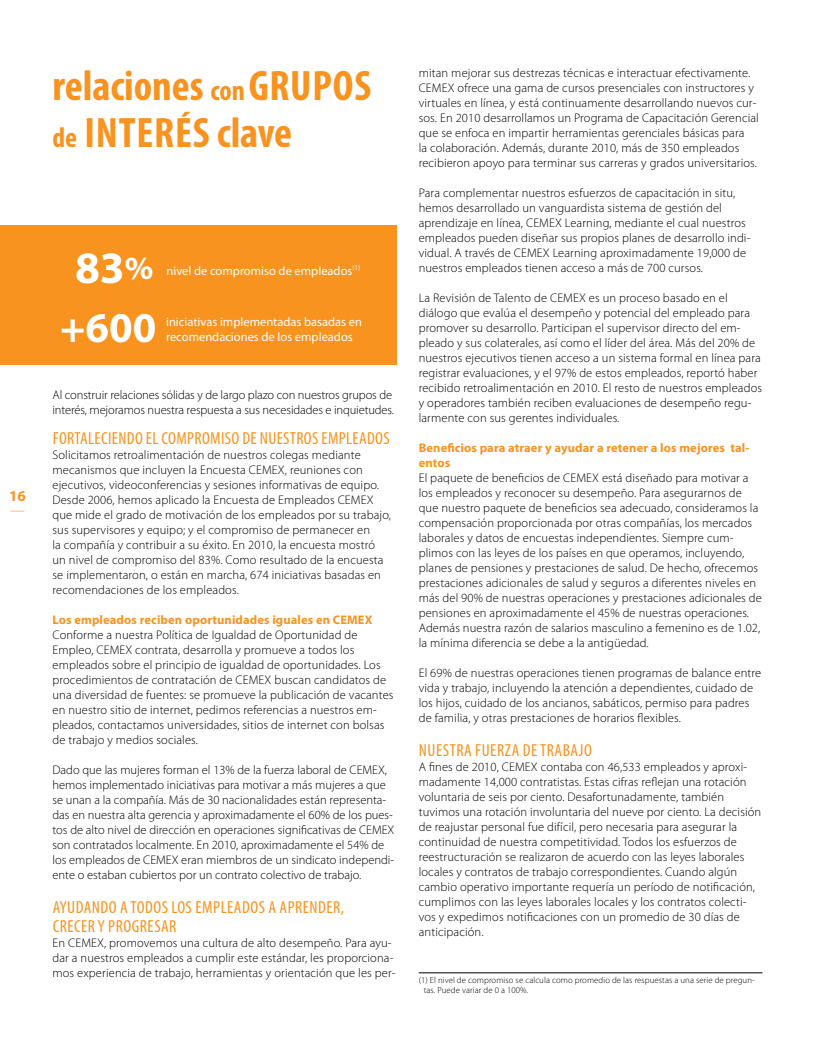
<style>
.page{position:relative;width:815px;height:1063px;background:#fff}
.page>*{position:absolute;margin:0;border:0;box-sizing:border-box;transform-origin:0 0}
.t1{font:700 45px "Myriad Pro";color:#fff}
.t2{font:700 condensed 42.75px/47.9px "Myriad Pro";color:#f7931e}
.t3{font:700 42.5px "Myriad Pro";color:#fff}
.t4{font:condensed 17.5px/18.8px "Myriad Pro";letter-spacing:.03em;color:#f7931e}
.t5{font:700 15px "Myriad Pro";color:#f7931e}
.t6{font:300 condensed 15px "Myriad Pro";color:#f7931e}
.t7{font:300 12.5px/15px "Myriad Pro";letter-spacing:.01em;color:#000}
.t8{font:300 12.5px/15px "Myriad Pro";letter-spacing:-.01em;color:#000}
.t9{font:700 12.5px/15px "Myriad Pro";letter-spacing:.01em;color:#f7931e}
.t10{font:12.5px/15px "Myriad Pro";color:#fff}
.t11{font:300 8.75px/10px "Myriad Pro";letter-spacing:.01em;color:#000}
.s1{font-size:28.5px}
.s2{font-size:32.5px}
</style>
<div class="page">
<div style="left:0;top:226px;width:396px;height:139px;background:#f7931e"></div>
<hr style="left:419px;top:973px;width:343px;height:1px;background:#000">
<p class="t5" style="left:9px;top:486px;width:18px">16</p>
<p class="t6" style="left:10px;top:502px;width:16px">—</p>
<h2 class="t2" style="left:52px;top:60px;width:300px">relaciones <span class="s1">con</span>Grupos <span class="s1">de</span> Inte</h2>
<h2 class="t2" style="left:154px;top:108px;width:139px">rés clave</h2>
<h1 class="t1" style="left:75px;top:239px;width:80px">83<span class="s2">%</span></h1>
<p class="t10" style="left:166px;top:263px;width:195px">nivel de compromiso de empleados<sup>(1)</sup></p>
<h3 class="t3" style="left:60px;top:300px;width:98px">+600</h3>
<p class="t10" style="left:166px;top:314px;width:198px">iniciativas implementadas basadas en recomendaciones de los empleados</p>
<p class="t8" style="left:52px;top:388px;width:343px">Al construir relaciones sólidas y de largo plazo con nuestros grupos de interés, mejoramos nuestra respuesta a sus necesidades e inquietudes.</p>
<h3 class="t4" style="left:53px;top:429px;width:339px">FORTALECIENDO EL COMPROMISO DE NUESTROS EMPLEADOS</h3>
<p class="t7" style="left:52px;top:448px;width:340px">Solicitamos retroalimentación de nuestros colegas mediante mecanismos que incluyen la Encuesta CEMEX, reuniones con ejecutivos, videoconferencias y sesiones informativas de equipo.<br>Desde 2006, hemos aplicado la Encuesta de Empleados CEMEX que mide el grado de motivación de los empleados por su trabajo, sus supervisores y equipo; y el compromiso de permanecer en<br>la compañía y contribuir a su éxito. En 2010, la encuesta mostró un nivel de compromiso del 83%. Como resultado de la encuesta se implementaron, o están en marcha, 674 iniciativas basadas en recomendaciones de los empleados.</p>
<p class="t9" style="left:52px;top:612px;width:321px">Los empleados reciben oportunidades iguales en CEMEX</p>
<p class="t7" style="left:52px;top:628px;width:343px">Conforme a nuestra Política de Igualdad de Oportunidad de Empleo, CEMEX contrata, desarrolla y promueve a todos los empleados sobre el principio de igualdad de oportunidades. Los procedimientos de contratación de CEMEX buscan candidatos de una diversidad de fuentes: se promueve la publicación de vacantes en nuestro sitio de internet, pedimos referencias a nuestros em&shy;pleados, contactamos universidades, sitios de internet con bolsas de trabajo y medios sociales.</p>
<p class="t7" style="left:52px;top:763px;width:343px">Dado que las mujeres forman el 13% de la fuerza laboral de CEMEX, hemos implementado iniciativas para motivar a más mujeres a que se unan a la compañía. Más de 30 nacionalidades están representa&shy;das en nuestra alta gerencia y aproximadamente el 60% de los pues&shy;tos de alto nivel de dirección en operaciones significativas de CEMEX son contratados localmente. En 2010, aproximadamente el 54% de los empleados de CEMEX eran miembros de un sindicato independi&shy;ente o estaban cubiertos por un contrato colectivo de trabajo.</p>
<h3 class="t4" style="left:53px;top:898px;width:293px">AYUDANDO A TODOS LOS EMPLEADOS A APRENDER,<br>CRECER Y PROGRESAR</h3>
<p class="t7" style="left:52px;top:935px;width:344px">En CEMEX, promovemos una cultura de alto desempeño. Para ayu&shy;dar a nuestros empleados a cumplir este estándar, les proporciona&shy;mos experiencia de trabajo, herramientas y orientación que les per-</p>
<p class="t7" style="left:419px;top:65px;width:342px">mitan mejorar sus destrezas técnicas e interactuar efectivamente.<br>CEMEX ofrece una gama de cursos presenciales con instructores y virtuales en línea, y está continuamente desarrollando nuevos cur&shy;sos. En 2010 desarrollamos un Programa de Capacitación Gerencial que se enfoca en impartir herramientas gerenciales básicas para<br>la colaboración. Además, durante 2010, más de 350 empleados recibieron apoyo para terminar sus carreras y grados universitarios.</p>
<p class="t7" style="left:419px;top:185px;width:333px">Para complementar nuestros esfuerzos de capacitación in situ, hemos desarrollado un vanguardista sistema de gestión del aprendizaje en línea, CEMEX Learning, mediante el cual nuestros empleados pueden diseñar sus propios planes de desarrollo indi&shy;vidual. A través de CEMEX Learning aproximadamente 19,000 de nuestros empleados tienen acceso a más de 700 cursos.</p>
<p class="t7" style="left:419px;top:290px;width:345px">La Revisión de Talento de CEMEX es un proceso basado en el diálogo que evalúa el desempeño y potencial del empleado para promover su desarrollo. Participan el supervisor directo del em&shy;pleado y sus colaterales, así como el líder del área. Más del 20% de nuestros ejecutivos tienen acceso a un sistema formal en línea para registrar evaluaciones, y el 97% de estos empleados, reportó haber recibido retroalimentación en 2010. El resto de nuestros empleados y operadores también reciben evaluaciones de desempeño regu&shy;larmente con sus gerentes individuales.</p>
<p class="t9" style="left:419px;top:440px;width:332px">Beneficios para atraer y ayudar a retener a los mejores tal&shy;entos</p>
<p class="t7" style="left:419px;top:470px;width:345px">El paquete de beneficios de CEMEX está diseñado para motivar a los empleados y reconocer su desempeño. Para asegurarnos de que nuestro paquete de beneficios sea adecuado, consideramos la compensación proporcionada por otras compañías, los mercados laborales y datos de encuestas independientes. Siempre cum&shy;plimos con las leyes de los países en que operamos, incluyendo, planes de pensiones y prestaciones de salud. De hecho, ofrecemos prestaciones adicionales de salud y seguros a diferentes niveles en más del 90% de nuestras operaciones y prestaciones adicionales de pensiones en aproximadamente el 45% de nuestras operaciones.<br>Además nuestra razón de salarios masculino a femenino es de 1.02, la mínima diferencia se debe a la antigüedad.</p>
<p class="t7" style="left:419px;top:665px;width:344px">El 69% de nuestras operaciones tienen programas de balance entre vida y trabajo, incluyendo la atención a dependientes, cuidado de los hijos, cuidado de los ancianos, sabáticos, permiso para padres de familia, y otras prestaciones de horarios flexibles.</p>
<h3 class="t4" style="left:419px;top:740px;width:174px">NUESTRA FUERZA DE TRABAJO</h3>
<p class="t7" style="left:419px;top:759px;width:344px">A fines de 2010, CEMEX contaba con 46,533 empleados y aproxi&shy;madamente 14,000 contratistas. Estas cifras reflejan una rotación voluntaria de seis por ciento. Desafortunadamente, también tuvimos una rotación involuntaria del nueve por ciento. La decisión de reajustar personal fue difícil, pero necesaria para asegurar la continuidad de nuestra competitividad. Todos los esfuerzos de reestructuración se realizaron de acuerdo con las leyes laborales locales y contratos de trabajo correspondientes. Cuando algún cambio operativo importante requería un período de notificación, cumplimos con las leyes laborales locales y los contratos colecti&shy;vos y expedimos notificaciones con un promedio de 30 días de anticipación.</p>
<p class="t11" style="left:424px;top:975px;width:332px;text-indent:-5px">(1) El nivel de compromiso se calcula como promedio de las respuestas a una serie de pregun&shy;tas. Puede variar de 0 a 100%.</p>
</div>
